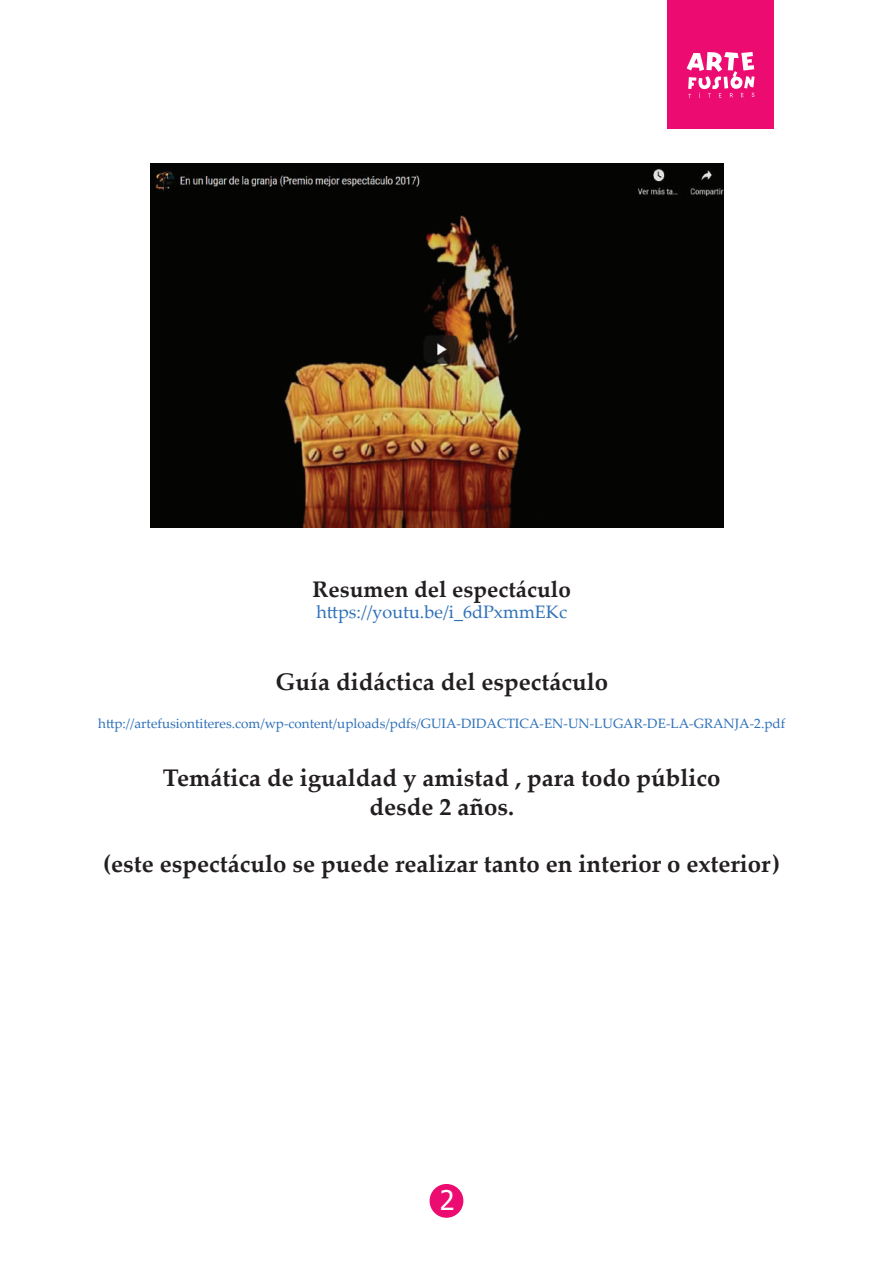
<style>
.page{position:relative;width:893px;height:1263px;background:#fff}
.page>*{position:absolute;margin:0;border:0;box-sizing:border-box;transform-origin:0 0}
.t1{font:27px "Tahoma";color:#fff}
.t2{font:700 24px/28.8px "Palatino Linotype";color:#231f20;text-align:center}
.t3{font:700 22.5px "Palatino Linotype";color:#231f20}
.t4{font:18px "Palatino Linotype";color:#2d70b9}
.t5{font:13.5px "Palatino Linotype";color:#2d70b9}
</style>
<div class="page">
<div style="left:430px;top:1184px;width:33px;height:34px;background:#ec0b70;border-radius:50%"></div>
<div style="left:667px;top:0;width:107px;height:129px;background:#ec0b70"></div>
<svg style="left:687px;top:52px;width:68px;height:46px"></svg>
<img style="left:151px;top:164px;width:573px;height:363px">
<p class="t3" style="left:312px;top:573px;width:260px">Resumen del espectáculo</p>
<p class="t4" style="left:316px;top:599px;width:252px">https://youtu.be/i_6dPxmmEKc</p>
<p class="t2" style="left:275px;top:667px;width:334px">Guía didáctica del espectáculo</p>
<p class="t5" style="left:98px;top:714px;width:689px">http://artefusiontiteres.com/wp-content/uploads/pdfs/GUIA-DIDACTICA-EN-UN-LUGAR-DE-LA-GRANJA-2.pdf</p>
<p class="t2" style="left:163px;top:762px;width:559px">Temática de igualdad y amistad , para todo público desde 2 años.</p>
<p class="t2" style="left:103px;top:849px;width:678px">(este espectáculo se puede realizar tanto en interior o exterior)</p>
<p class="t1" style="left:440px;top:1182px;width:16px">2</p>
</div>
